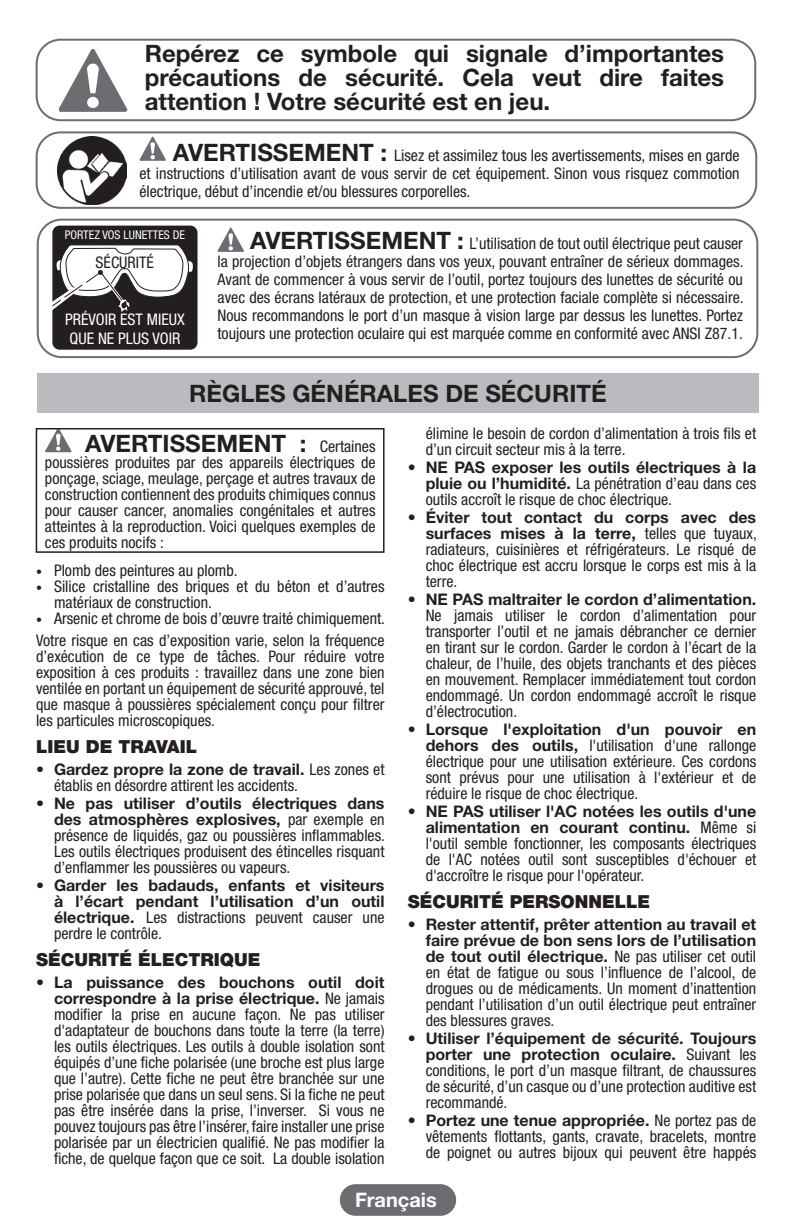
<style>
.page{position:relative;width:792px;height:1224px;background:#fff}
.page>*{position:absolute;margin:0;border:0;box-sizing:border-box;transform-origin:0 0}
.t1{font:700 24px/24px "Helvetica Neue LT Std";color:#231f20;text-align:justify}
.t2{font:700 20px "Helvetica Neue LT Std";color:#fff}
.t3{font:900 18px "Helvetica Neue LT Std";color:#231f20}
.t4{font:condensed 16px/16px "Helvetica Neue LT Std";color:#231f20;text-align:justify}
.t5{font:700 16px/16px "Helvetica Neue LT Std";color:#231f20;text-align:justify}
.t6{font:condensed 16px/19.2px "Helvetica Neue LT Std";color:#fff}
.t7{font:condensed 12px "Helvetica Neue LT Std";color:#fff}
.s1{font-weight:700;font-stretch:normal;font-size:24px}
.s2{font-weight:400;font-stretch:condensed;font-size:16px}
.s3{font-size:12px}
.s4{font-weight:700;font-stretch:normal}
.s5{font-weight:400;font-stretch:condensed}
</style>
<div class="page">
<div style="left:340px;top:1184px;width:116px;height:32px;background:#6c6d70;border-radius:16px"></div>
<div style="left:36px;top:39px;width:720px;height:82px;border:2px solid #6c6d70;border-radius:24px"></div>
<svg style="left:59px;top:49px;width:68px;height:63px"></svg>
<svg style="left:218px;top:228px;width:26px;height:24px"></svg>
<div style="left:37px;top:219px;width:721px;height:139px;border:2px solid #6c6d70;border-radius:24px"></div>
<div style="left:52px;top:226px;width:146px;height:124px;background:#231f20;border-radius:7px"></div>
<svg style="left:52px;top:244px;width:141px;height:68px"></svg>
<div style="left:37px;top:373px;width:722px;height:40px;background:#babbbe"></div>
<svg style="left:45px;top:431px;width:27px;height:21px"></svg>
<div style="left:36px;top:428px;width:349px;height:125px;border:2px solid #231f20"></div>
<svg style="left:139px;top:137px;width:27px;height:24px"></svg>
<img style="left:58px;top:137px;width:68px;height:67px">
<div style="left:36px;top:131px;width:721px;height:78px;border:2px solid #6c6d70;border-radius:24px"></div>
<h1 class="t1" style="left:145px;top:41px;width:581px">Repérez ce symbole qui signale d’importantes précautions de sécurité. Cela veut dire faites attention ! Votre sécurité est en jeu.</h1>
<p class="t4" style="left:139px;top:146px;width:602px;line-height:18px;text-indent:33px"><span class="s1">AVERTISSEMENT :</span> Lisez et assimilez tous les avertissements, mises en garde et instructions d’utilisation avant de vous servir de cet équipement. Sinon vous risquez commotion électrique, début d’incendie et/ou blessures corporelles.</p>
<p class="t7" style="left:65px;top:228px;width:122px">PORTEZ VOS LUNETTES DE</p>
<p class="t4" style="left:96px;top:254px;width:60px">SÉCURITÉ</p>
<p class="t6" style="left:65px;top:309px;width:121px">PRÉVOIR EST MIEUX<br>QUE NE PLUS VOIR</p>
<p class="t4" style="left:218px;top:234px;width:528px;line-height:18px;text-indent:32px"><span class="s1">AVERTISSEMENT :</span> L’utilisation de tout outil électrique peut causer la projection d’objets étrangers dans vos yeux, pouvant entraîner de sérieux dommages.<br>Avant de commencer à vous servir de l’outil, portez toujours des lunettes de sécurité ou avec des écrans latéraux de protection, et une protection faciale complète si nécessaire.<br>Nous recommandons le port d’un masque à vision large par dessus les lunettes. Portez toujours une protection oculaire qui est marquée comme en conformité avec ANSI Z87.1.</p>
<h1 class="t1" style="left:85px;top:368px;width:523px;line-height:50.2px;text-indent:104px">RÈGLES GÉNÉRALES DE SÉCURITÉ<br>AVERTISSEMENT : <span class="s2">Certaines</span></h1>
<p class="t4" style="left:45px;top:455px;width:332px">poussières produites par des appareils électriques de ponçage, sciage, meulage, perçage et autres travaux de construction contiennent des produits chimiques connus pour causer cancer, anomalies congénitales et autres atteintes à la reproduction. Voici quelques exemples de ces produits nocifs :</p>
<p class="t4" style="left:36px;top:563px;width:203px"><span class="s3">•</span> Plomb des peintures au plomb.</p>
<p class="t4" style="left:54px;top:579px;width:332px;text-indent:-18px"><span class="s3">•</span> Silice cristalline des briques et du béton et d’autres matériaux de construction.</p>
<p class="t4" style="left:36px;top:608px;width:351px;line-height:22px"><span class="s3">•</span> Arsenic et chrome de bois d’œuvre traité chimiquement.<br>Votre risque en cas d’exposition varie, selon la fréquence</p>
<p class="t4" style="left:36px;top:649px;width:350px">d’exécution de ce type de tâches. Pour réduire votre exposition à ces produits : travaillez dans une zone bien ventilée en portant un équipement de sécurité approuvé, tel que masque à poussières spécialement conçu pour filtrer les particules microscopiques.</p>
<p class="t3" style="left:36px;top:736px;width:163px">LIEU DE TRAVAIL</p>
<p class="t4" style="left:54px;top:762px;width:332px;text-indent:-18px">• <span class="s4">Gardez propre la zone de travail.</span> Les zones et établis en désordre attirent les accidents.</p>
<p class="t4" style="left:54px;top:796px;width:333px;text-indent:-18px">• <span class="s4">Ne pas utiliser d’outils électriques dans des atmosphères explosives,</span> par exemple en présence de liquidés, gaz ou poussières inflammables.<br>Les outils électriques produisent des étincelles risquant d’enflammer les poussières ou vapeurs.</p>
<p class="t5" style="left:54px;top:877px;width:332px;text-indent:-18px"><span class="s5">•</span> Garder les badauds, enfants et visiteurs à l’écart pendant l’utilisation d’un outil électrique. <span class="s5">Les distractions peuvent causer une perdre le contrôle.</span></p>
<p class="t3" style="left:36px;top:949px;width:226px">SÉCURITÉ ÉLECTRIQUE</p>
<p class="t4" style="left:54px;top:975px;width:332px;text-indent:-18px">• <span class="s4">La puissance des bouchons outil doit correspondre à la prise électrique.</span> Ne jamais modifier la prise en aucune façon. Ne pas utiliser d'adaptateur de bouchons dans toute la terre (la terre) les outils électriques. Les outils à double isolation sont équipés d’une fiche polarisée (une broche est plus large que l’autre). Cette fiche ne peut être branchée sur une prise polarisée que dans un seul sens. Si la fiche ne peut pas être insérée dans la prise, l’inverser. Si vous ne pouvez toujours pas être l’insérer, faire installer une prise polarisée par un électricien qualifié. Ne pas modifier la fiche, de quelque façon que ce soit. La double isolation</p>
<p class="t4" style="left:426px;top:426px;width:332px">élimine le besoin de cordon d’alimentation à trois fils et d’un circuit secteur mis à la terre.</p>
<p class="t4" style="left:426px;top:460px;width:332px;text-indent:-18px">• <span class="s4">NE PAS exposer les outils électriques à la pluie ou l’humidité.</span> La pénétration d’eau dans ces outils accroît le risque de choc électrique.</p>
<p class="t4" style="left:426px;top:510px;width:333px;text-indent:-18px">• <span class="s4">Éviter tout contact du corps avec des surfaces mises à la terre,</span> telles que tuyaux, radiateurs, cuisinières et réfrigérateurs. Le risqué de choc électrique est accru lorsque le corps est mis à la terre.</p>
<p class="t4" style="left:426px;top:592px;width:332px;text-indent:-18px">• <span class="s4">NE PAS maltraiter le cordon d’alimentation.<br></span>Ne jamais utiliser le cordon d’alimentation pour transporter l’outil et ne jamais débrancher ce dernier en tirant sur le cordon. Garder le cordon à l’écart de la chaleur, de l’huile, des objets tranchants et des pièces en mouvement. Remplacer immédiatement tout cordon endommagé. Un cordon endommagé accroît le risque d’électrocution.</p>
<p class="t4" style="left:426px;top:722px;width:332px;text-indent:-18px">• <span class="s4">Lorsque l'exploitation d'un pouvoir en dehors des outils,</span> l'utilisation d'une rallonge électrique pour une utilisation extérieure. Ces cordons sont prévus pour une utilisation à l'extérieur et de réduire le risque de choc électrique.</p>
<p class="t4" style="left:426px;top:804px;width:332px;text-indent:-18px">• <span class="s4">NE PAS utiliser l'AC notées les outils d'une alimentation en courant continu.</span> Même si l'outil semble fonctionner, les composants électriques de l'AC notées outil sont susceptibles d'échouer et d'accroître le risque pour l'opérateur.</p>
<p class="t3" style="left:408px;top:891px;width:244px">SÉCURITÉ PERSONNELLE</p>
<p class="t4" style="left:426px;top:917px;width:332px;text-indent:-18px">• <span class="s4">Rester attentif, prêter attention au travail et faire prévue de bon sens lors de l’utilisation de tout outil électrique.</span> Ne pas utiliser cet outil en état de fatigue ou sous l’influence de l’alcool, de drogues ou de médicaments. Un moment d’inattention pendant l’utilisation d’un outil électrique peut entraîner des blessures graves.</p>
<p class="t4" style="left:426px;top:1031px;width:332px;text-indent:-18px">• <span class="s4">Utiliser l’équipement de sécurité. Toujours porter une protection oculaire.</span> Suivant les conditions, le port d’un masque filtrant, de chaussures de sécurité, d’un casque ou d’une protection auditive est recommandé.</p>
<p class="t4" style="left:426px;top:1113px;width:332px;text-indent:-18px">• <span class="s4">Portez une tenue appropriée.</span> Ne portez pas de vêtements flottants, gants, cravate, bracelets, montre de poignet ou autres bijoux qui peuvent être happés</p>
<p class="t2" style="left:355px;top:1187px;width:83px">Français</p>
</div>
